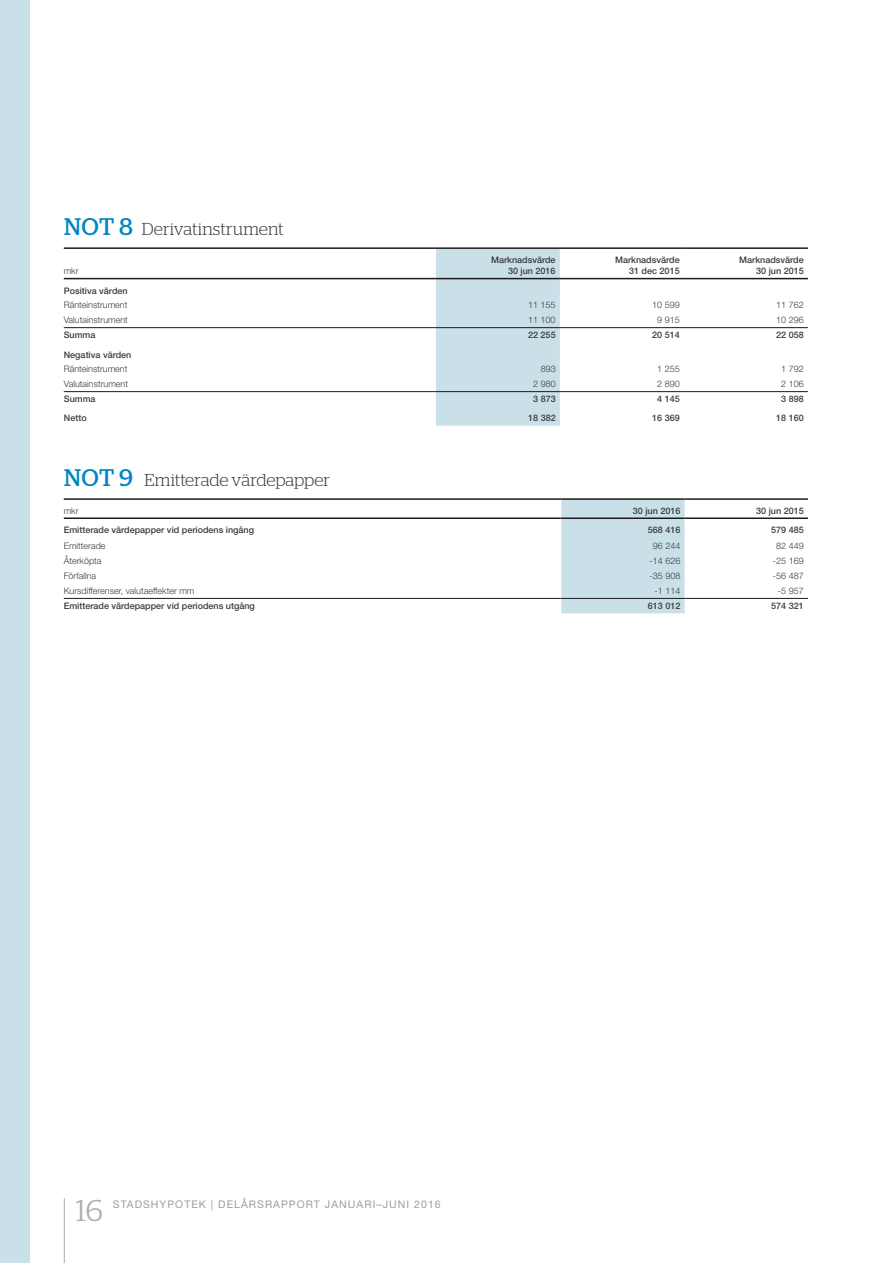
<style>
.page{position:relative;width:893px;height:1263px;background:#fff}
.page>*{position:absolute;margin:0;border:0;box-sizing:border-box;transform-origin:0 0}
.t1{font:300 30px "Stag";color:#b2b2b2}
.t2{font:300 17.25px "Stag";color:#3b3b3a}
.t3{font:10.5px "Helvetica Neue LT Pro";letter-spacing:.1em;color:#9d9d9d}
.t4{font:500 9px/11.2px "Helvetica Neue LT Pro";color:#3b3b3a;text-align:right}
.t5{font:300 9px "Helvetica Neue LT Pro";color:#3b3b3a}
.s1{font-weight:400;font-size:24px;color:#0085c3}
</style>
<div class="page">
<hr style="left:64px;top:1198px;width:1px;height:65px;background:#b2b2b2">
<div style="left:0;top:0;width:30px;height:1263px;background:#c9e0e9"></div>
<div style="left:436px;top:249px;width:124px;height:177px;background:#c9e0e9"></div>
<hr style="left:64px;top:247px;width:372px;height:2px;background:#1c1b1a">
<hr style="left:436px;top:247px;width:124px;height:2px;background:#1c1b1a">
<hr style="left:560px;top:247px;width:124px;height:2px;background:#1c1b1a">
<hr style="left:684px;top:247px;width:124px;height:2px;background:#1c1b1a">
<hr style="left:64px;top:278px;width:372px;height:1px;background:#1c1b1a">
<hr style="left:436px;top:278px;width:124px;height:1px;background:#1c1b1a">
<hr style="left:560px;top:278px;width:124px;height:1px;background:#1c1b1a">
<hr style="left:684px;top:278px;width:124px;height:1px;background:#1c1b1a">
<hr style="left:64px;top:327px;width:372px;height:1px;background:#1c1b1a">
<hr style="left:436px;top:327px;width:124px;height:1px;background:#1c1b1a">
<hr style="left:560px;top:327px;width:124px;height:1px;background:#1c1b1a">
<hr style="left:684px;top:327px;width:124px;height:1px;background:#1c1b1a">
<hr style="left:64px;top:391px;width:372px;height:1px;background:#1c1b1a">
<hr style="left:436px;top:391px;width:124px;height:1px;background:#1c1b1a">
<hr style="left:560px;top:391px;width:124px;height:1px;background:#1c1b1a">
<hr style="left:684px;top:391px;width:124px;height:1px;background:#1c1b1a">
<div style="left:561px;top:500px;width:124px;height:113px;background:#c9e0e9"></div>
<hr style="left:64px;top:498px;width:497px;height:2px;background:#1c1b1a">
<hr style="left:561px;top:498px;width:124px;height:2px;background:#1c1b1a">
<hr style="left:685px;top:498px;width:123px;height:2px;background:#1c1b1a">
<hr style="left:64px;top:517px;width:497px;height:2px;background:#1c1b1a">
<hr style="left:561px;top:517px;width:124px;height:2px;background:#1c1b1a">
<hr style="left:685px;top:517px;width:123px;height:2px;background:#1c1b1a">
<hr style="left:64px;top:598px;width:497px;height:1px;background:#1c1b1a">
<hr style="left:561px;top:598px;width:124px;height:1px;background:#1c1b1a">
<hr style="left:685px;top:598px;width:123px;height:1px;background:#1c1b1a">
<h2 class="t2" style="left:64px;top:219px;width:221px"><span class="s1">NOT 8</span> Derivatinstrument</h2>
<p class="t5" style="left:64px;top:266px;width:16px">mkr</p>
<p class="t4" style="left:491px;top:254px;width:66px">Marknadsvärde<br>30 jun 2016</p>
<p class="t4" style="left:615px;top:254px;width:66px">Marknadsvärde<br>31 dec 2015</p>
<p class="t4" style="left:739px;top:254px;width:66px">Marknadsvärde<br>30 jun 2015</p>
<p class="t4" style="left:64px;top:285px;width:65px">Positiva värden</p>
<p class="t5" style="left:64px;top:300px;width:65px">Ränteinstrument</p>
<p class="t5" style="left:528px;top:300px;width:29px">11 155</p>
<p class="t5" style="left:652px;top:300px;width:29px">10 599</p>
<p class="t5" style="left:776px;top:300px;width:29px">11 762</p>
<p class="t5" style="left:64px;top:315px;width:66px">Valutainstrument</p>
<p class="t5" style="left:528px;top:315px;width:29px">11 100</p>
<p class="t5" style="left:657px;top:315px;width:24px">9 915</p>
<p class="t5" style="left:776px;top:315px;width:29px">10 296</p>
<p class="t4" style="left:64px;top:329px;width:33px">Summa</p>
<p class="t4" style="left:528px;top:329px;width:29px">22 255</p>
<p class="t4" style="left:652px;top:329px;width:29px">20 514</p>
<p class="t4" style="left:776px;top:329px;width:29px">22 058</p>
<p class="t4" style="left:64px;top:349px;width:69px">Negativa värden</p>
<p class="t5" style="left:64px;top:364px;width:65px">Ränteinstrument</p>
<p class="t5" style="left:541px;top:364px;width:17px">893</p>
<p class="t5" style="left:657px;top:364px;width:24px">1 255</p>
<p class="t5" style="left:781px;top:364px;width:24px">1 792</p>
<p class="t5" style="left:64px;top:379px;width:66px">Valutainstrument</p>
<p class="t5" style="left:533px;top:379px;width:24px">2 980</p>
<p class="t5" style="left:657px;top:379px;width:24px">2 890</p>
<p class="t5" style="left:781px;top:379px;width:24px">2 106</p>
<p class="t4" style="left:64px;top:393px;width:33px">Summa</p>
<p class="t4" style="left:533px;top:393px;width:24px">3 873</p>
<p class="t4" style="left:657px;top:393px;width:24px">4 145</p>
<p class="t4" style="left:781px;top:393px;width:24px">3 898</p>
<p class="t4" style="left:64px;top:413px;width:24px">Netto</p>
<p class="t4" style="left:528px;top:413px;width:29px">18 382</p>
<p class="t4" style="left:652px;top:413px;width:29px">16 369</p>
<p class="t4" style="left:776px;top:413px;width:29px">18 160</p>
<h2 class="t2" style="left:64px;top:470px;width:268px"><span class="s1">NOT 9</span> Emitterade värdepapper</h2>
<p class="t5" style="left:64px;top:505px;width:16px">mkr</p>
<p class="t4" style="left:633px;top:505px;width:49px">30 jun 2016</p>
<p class="t4" style="left:756px;top:505px;width:49px">30 jun 2015</p>
<p class="t4" style="left:64px;top:524px;width:192px">Emitterade värdepapper vid periodens ingång</p>
<p class="t4" style="left:648px;top:524px;width:34px">568 416</p>
<p class="t4" style="left:771px;top:524px;width:34px">579 485</p>
<p class="t5" style="left:64px;top:541px;width:43px">Emitterade</p>
<p class="t5" style="left:653px;top:541px;width:29px">96 244</p>
<p class="t5" style="left:776px;top:541px;width:29px">82 449</p>
<p class="t5" style="left:64px;top:556px;width:39px">Återköpta</p>
<p class="t5" style="left:649px;top:556px;width:32px">-14 626</p>
<p class="t5" style="left:773px;top:556px;width:32px">-25 169</p>
<p class="t5" style="left:64px;top:570px;width:34px">Förfallna</p>
<p class="t5" style="left:649px;top:570px;width:32px">-35 908</p>
<p class="t5" style="left:773px;top:570px;width:32px">-56 487</p>
<p class="t5" style="left:64px;top:585px;width:132px">Kursdifferenser, valutaeffekter mm</p>
<p class="t5" style="left:654px;top:585px;width:27px">-1 114</p>
<p class="t5" style="left:778px;top:585px;width:27px">-5 957</p>
<p class="t4" style="left:64px;top:600px;width:193px">Emitterade värdepapper vid periodens utgång</p>
<p class="t4" style="left:648px;top:600px;width:34px">613 012</p>
<p class="t4" style="left:771px;top:600px;width:34px">574 321</p>
<h1 class="t1" style="left:76px;top:1193px;width:28px">16</h1>
<p class="t3" style="left:113px;top:1197px;width:329px">STADSHYPOTEK | DELÅRSRAPPORT JANUARI–JUNI 2016</p>
</div>
